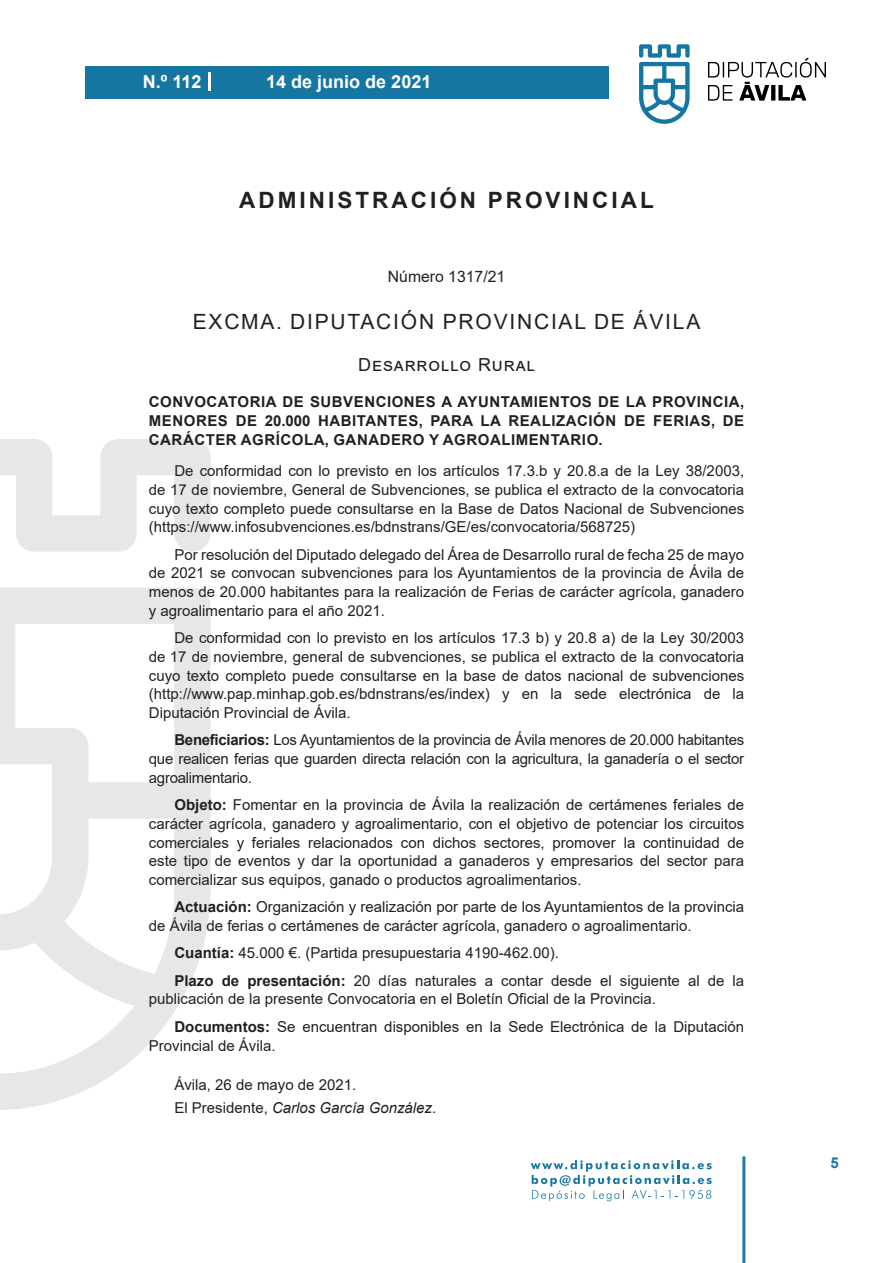
<style>
.page{position:relative;width:893px;height:1263px;background:#fff}
.page>*{position:absolute;margin:0;border:0;box-sizing:border-box;transform-origin:0 0}
.t1{font:700 22.5px "Arial";letter-spacing:.135em;color:#231f20}
.t2{font:21px "Arial";letter-spacing:.085em;color:#231f20}
.t3{font:700 18px "Arial";color:#fff}
.t4{font:18px "Arial";letter-spacing:.05em;color:#231f20}
.t5{font:15.75px "Arial";color:#231f20}
.t6{font:15px/18.8px "Arial";color:#231f20;text-align:justify}
.t7{font:700 15px/18.8px "Arial";letter-spacing:.035em;color:#231f20;text-align:justify}
.t8{font:700 15px "Arial";color:#1d76a4}
.s1{font-weight:700}
.s2{font-style:italic}
</style>
<div class="page">
<svg style="left:531px;top:1160px;width:181px;height:41px"></svg>
<div style="left:85px;top:66px;width:523px;height:33px;background:#1676a2"></div>
<svg style="left:639px;top:44px;width:51px;height:80px"></svg>
<svg style="left:708px;top:58px;width:118px;height:43px"></svg>
<hr style="left:742px;top:1156px;width:3px;height:107px;background:#1d76a4">
<svg style="left:208px;top:72px;width:2px;height:18px"></svg>
<svg style="left:0;top:439px;width:211px;height:671px"></svg>
<p class="t3" style="left:143px;top:69px;width:60px">N.º 112</p>
<p class="t3" style="left:266px;top:69px;width:167px">14 de junio de 2021</p>
<h1 class="t1" style="left:239px;top:184px;width:416px">ADMINISTRACIÓN PROVINCIAL</h1>
<p class="t5" style="left:388px;top:266px;width:119px">Número 1317/21</p>
<h2 class="t2" style="left:193px;top:307px;width:509px">EXCMA. DIPUTACIÓN PROVINCIAL DE ÁVILA</h2>
<p class="t4" style="left:358px;top:353px;width:178px">Desarrollo Rural</p>
<p class="t7" style="left:149px;top:393px;width:597px">CONVOCATORIA DE SUBVENCIONES A AYUNTAMIENTOS DE LA PROVINCIA, MENORES DE 20.000 HABITANTES, PARA LA REALIZACIÓN DE FERIAS, DE CARÁCTER AGRÍCOLA, GANADERO Y AGROALIMENTARIO.</p>
<p class="t6" style="left:149px;top:461px;width:597px;text-indent:26px">De conformidad con lo previsto en los artículos 17.3.b y 20.8.a de la Ley 38/2003, de 17 de noviembre, General de Subvenciones, se publica el extracto de la convocatoria cuyo texto completo puede consultarse en la Base de Datos Nacional de Subvenciones (https://www.infosubvenciones.es/bdnstrans/GE/es/convocatoria/568725)</p>
<p class="t6" style="left:149px;top:545px;width:597px;text-indent:26px">Por resolución del Diputado delegado del Área de Desarrollo rural de fecha 25 de mayo de 2021 se convocan subvenciones para los Ayuntamientos de la provincia de Ávila de menos de 20.000 habitantes para la realización de Ferias de carácter agrícola, ganadero y agroalimentario para el año 2021.</p>
<p class="t6" style="left:149px;top:628px;width:597px;text-indent:26px">De conformidad con lo previsto en los artículos 17.3 b) y 20.8 a) de la Ley 30/2003 de 17 de noviembre, general de subvenciones, se publica el extracto de la convocatoria cuyo texto completo puede consultarse en la base de datos nacional de subvenciones (http://www.pap.minhap.gob.es/bdnstrans/es/index) y en la sede electrónica de la Diputación Provincial de Ávila.</p>
<p class="t6" style="left:149px;top:731px;width:597px;text-indent:26px"><span class="s1">Beneficiarios:</span> Los Ayuntamientos de la provincia de Ávila menores de 20.000 habitantes que realicen ferias que guarden directa relación con la agricultura, la ganadería o el sector agroalimentario.</p>
<p class="t6" style="left:149px;top:795px;width:597px;text-indent:26px"><span class="s1">Objeto:</span> Fomentar en la provincia de Ávila la realización de certámenes feriales de carácter agrícola, ganadero y agroalimentario, con el objetivo de potenciar los circuitos comerciales y feriales relacionados con dichos sectores, promover la continuidad de este tipo de eventos y dar la oportunidad a ganaderos y empresarios del sector para comercializar sus equipos, ganado o productos agroalimentarios.</p>
<p class="t6" style="left:149px;top:898px;width:597px;text-indent:26px"><span class="s1">Actuación:</span> Organización y realización por parte de los Ayuntamientos de la provincia de Ávila de ferias o certámenes de carácter agrícola, ganadero o agroalimentario.</p>
<p class="t6" style="left:174px;top:939px;width:571px;line-height:27.3px"><span class="s1">Cuantía:</span> 45.000 €. (Partida presupuestaria 4190-462.00).<br><span class="s1">Plazo de presentación:</span> 20 días naturales a contar desde el siguiente al de la</p>
<p class="t6" style="left:174px;top:985px;width:571px;line-height:27.3px;text-indent:-26px">publicación de la presente Convocatoria en el Boletín Oficial de la Provincia.<br><span class="s1">Documentos:</span> Se encuentran disponibles en la Sede Electrónica de la Diputación</p>
<p class="t6" style="left:149px;top:1036px;width:128px">Provincial de Ávila.</p>
<p class="t6" style="left:174px;top:1073px;width:263px;line-height:23px">Ávila, 26 de mayo de 2021.<br>El Presidente, <span class="s2">Carlos García González</span>.</p>
<p class="t8" style="left:831px;top:1152px;width:10px">5</p>
</div>
